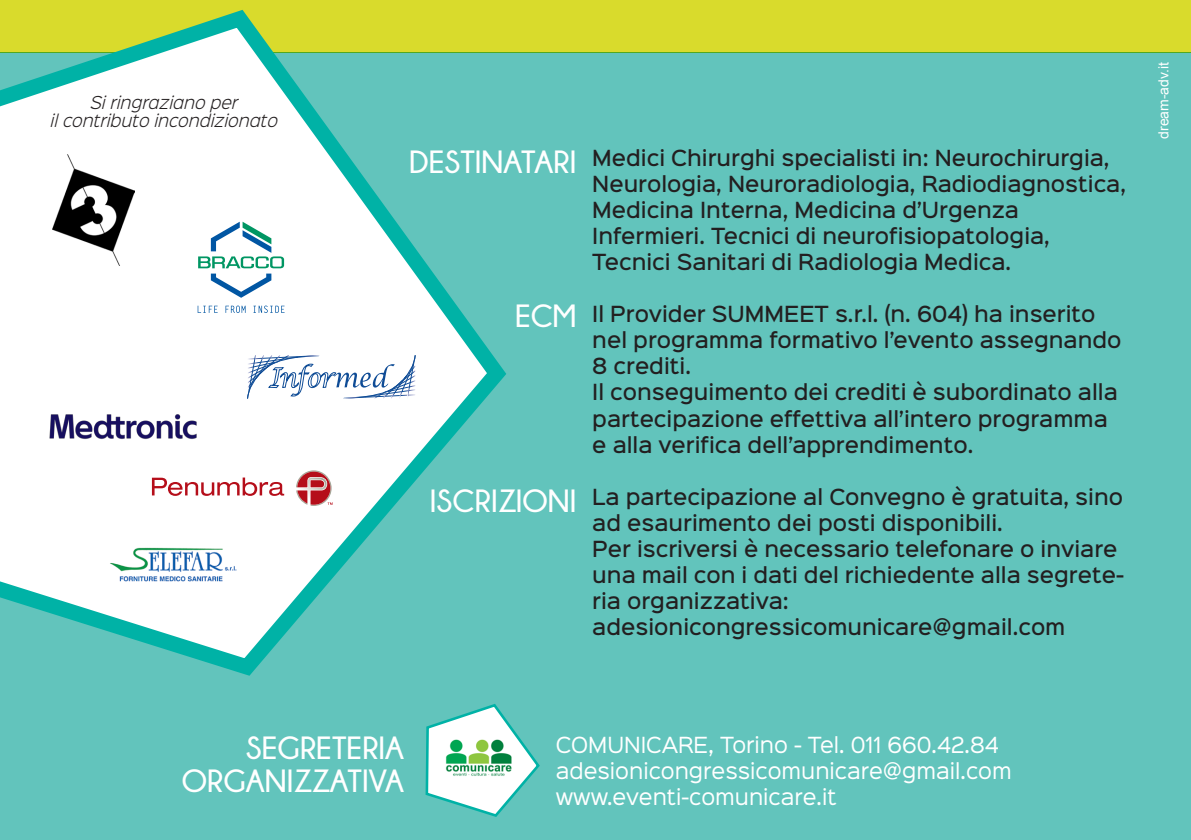
<style>
.page{position:relative;width:1191px;height:840px;background:#fff}
.page>*{position:absolute;margin:0;border:0;box-sizing:border-box;transform-origin:0 0}
.t1{font:700 32px/32.4px "Champagne&Limousines";color:#fff;text-align:right}
.t2{font:500 20px/26px "Sinkin Sans 500";color:#231f20}
.t3{font:20px/26px "Sinkin Sans 400";color:#fff}
.t4{font:italic 300 16px/18px "Sinkin Sans 300";color:#231f20;text-align:center}
.t5{font:14px "Arial";color:#fff}
</style>
<div class="page">
<div style="left:0;top:52px;width:1191px;height:787px;background:#62c4bc"></div>
<div style="left:0;top:0;width:1191px;height:52px;background:#d9db2c"></div>
<svg style="left:425px;top:704px;width:115px;height:113px"></svg>
<svg style="left:0;top:9px;width:516px;height:667px"></svg>
<img style="left:444px;top:736px;width:72px;height:42px">
<svg style="left:152px;top:477px;width:132px;height:18px;background:#e8b5b8"></svg>
<svg style="left:296px;top:470px;width:37px;height:35px"></svg>
<img style="left:41px;top:401px;width:165px;height:45px">
<img style="left:109px;top:543px;width:133px;height:40px">
<img style="left:52px;top:154px;width:83px;height:112px">
<svg style="left:195px;top:218px;width:92px;height:95px;background:#d1e5e9"></svg>
<svg style="left:247px;top:354px;width:169px;height:45px;background:#d3deeb"></svg>
<p class="t4" style="left:51px;top:92px;width:229px">Si ringraziano per<br>il contributo incondizionato</p>
<h1 class="t1" style="left:409px;top:145px;width:36px">DESTINATA</h1>
<h1 class="t1" style="left:553px;top:145px;width:21px">RI</h1>
<h1 class="t1" style="left:515px;top:300px;width:21px">ECM</h1>
<h1 class="t1" style="left:430px;top:484px;width:148px">ISCRIZIONI</h1>
<p class="t2" style="left:592px;top:143px;width:535px">Medici Chirurghi specialisti in: Neurochirurgia, Neurologia, Neuroradiologia, Radiodiagnostica, Medicina Interna, Medicina d’Urgenza Infermieri. Tecnici di neurofisiopatologia, Tecnici Sanitari di Radiologia Medica.</p>
<p class="t2" style="left:592px;top:299px;width:531px">Il Provider SUMMEET s.r.l. (n. 604) ha inserito nel programma formativo l’evento assegnando 8 crediti.<br>Il conseguimento dei crediti è subordinato alla partecipazione effettiva all’intero programma e alla verifica dell’apprendimento.</p>
<p class="t2" style="left:592px;top:481px;width:533px">La partecipazione al Convegno è gratuita, sino ad esaurimento dei posti disponibili.<br>Per iscriversi è necessario telefonare o inviare una mail con i dati del richiedente alla segrete&shy;ria organizzativa: adesionicongressicomunicare@gmail.com</p>
<p class="t5" style="left:1154px;top:139px;width:78px;rotate:-90deg">dream-adv.it</p>
<h1 class="t1" style="left:182px;top:731px;width:224px">SEGRETERIA<br>ORGANIZZATIVA</h1>
<p class="t3" style="left:556px;top:729px;width:457px">COMUNICARE, Torino - Tel. 011 660.42.84 adesionicongressicomunicare@gmail.com www.eventi-comunicare.it</p>
</div>
